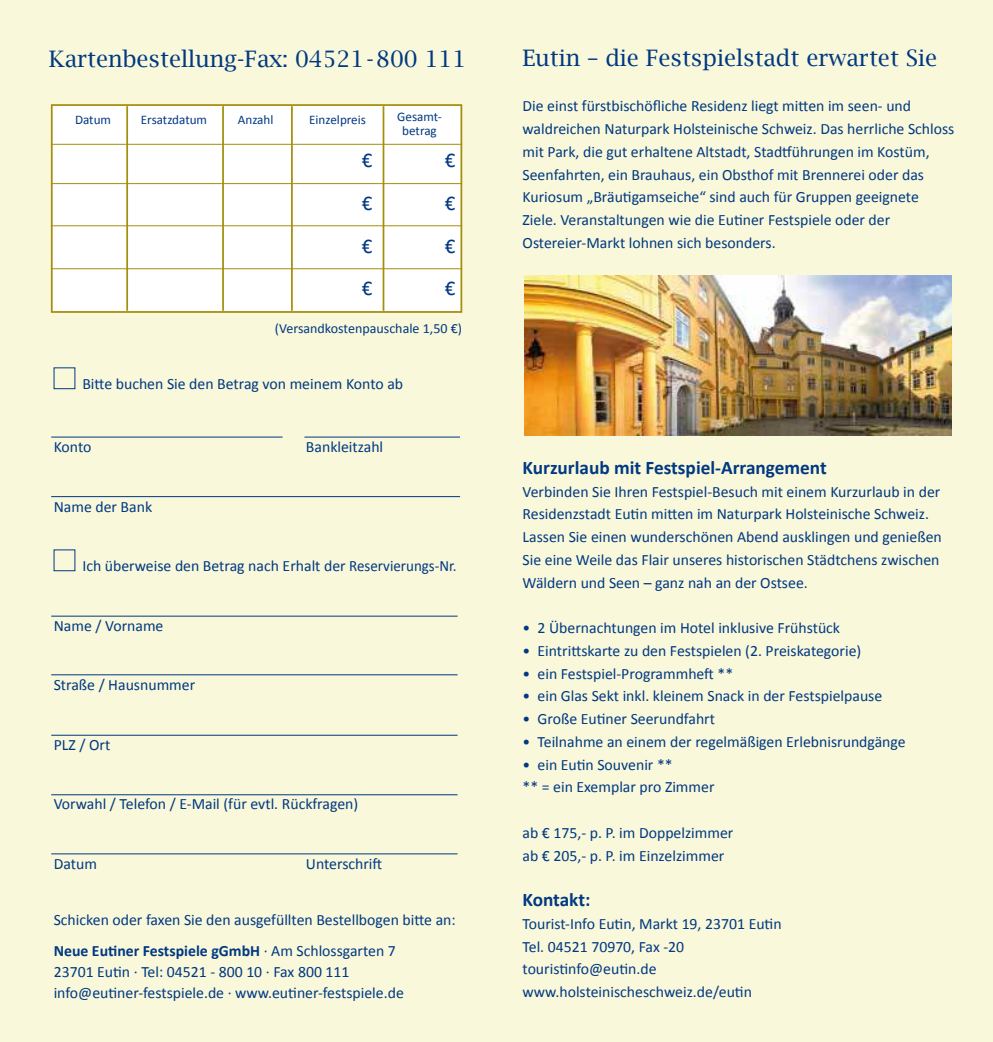
<style>
.page{position:relative;width:993px;height:1042px;background:#fff}
.page>*{position:absolute;margin:0;border:0;box-sizing:border-box;transform-origin:0 0}
.t1{font:22.75px "Lucida Bright";color:#003882}
.t2{font:21px/42.9px "Calibri";color:#003882;text-align:justify}
.t3{font:700 19.25px "Calibri";color:#003882}
.t4{font:15.75px/22.8px "Calibri";color:#003882}
.t5{font:14px "Calibri";color:#003882}
.t6{font:13.12px/14px "Calibri";color:#003882;text-align:center}
.s1{font-weight:700}
</style>
<div class="page">
<div style="left:0;top:0;width:992px;height:1042px;background:#f9f8da"></div>
<img style="left:524px;top:275px;width:427px;height:160px">
<hr style="left:51px;top:437px;width:231px;height:1px;background:#003882">
<hr style="left:51px;top:616px;width:406px;height:1px;background:#003882">
<hr style="left:51px;top:674px;width:406px;height:1px;background:#003882">
<hr style="left:51px;top:735px;width:406px;height:1px;background:#003882">
<hr style="left:51px;top:794px;width:406px;height:1px;background:#003882">
<hr style="left:51px;top:853px;width:406px;height:1px;background:#003882">
<hr style="left:51px;top:496px;width:409px;height:1px;background:#003882">
<hr style="left:304px;top:437px;width:156px;height:1px;background:#003882">
<div style="left:52px;top:105px;width:409px;height:207px;background:#fff"></div>
<div style="left:51px;top:104px;width:411px;height:209px;border:2px solid #a68e0b"></div>
<hr style="left:51px;top:144px;width:411px;height:1px;background:#a68e0b">
<hr style="left:51px;top:183px;width:411px;height:1px;background:#a68e0b">
<hr style="left:51px;top:225px;width:411px;height:1px;background:#a68e0b">
<hr style="left:51px;top:268px;width:411px;height:1px;background:#a68e0b">
<hr style="left:126px;top:106px;width:2px;height:205px;background:#a68e0b">
<hr style="left:222px;top:106px;width:2px;height:205px;background:#a68e0b">
<hr style="left:291px;top:106px;width:2px;height:205px;background:#a68e0b">
<hr style="left:382px;top:106px;width:2px;height:205px;background:#a68e0b">
<h1 class="t1" style="left:49px;top:46px;width:419px">Kartenbestellung-Fax: 04521-800 111</h1>
<p class="t6" style="left:75px;top:112px;width:38px">Datum</p>
<p class="t6" style="left:141px;top:112px;width:68px">Ersatzdatum</p>
<p class="t6" style="left:238px;top:112px;width:37px">Anzahl</p>
<p class="t6" style="left:309px;top:112px;width:58px">Einzelpreis</p>
<p class="t6" style="left:397px;top:109px;width:46px">Gesamt&shy;betrag</p>
<h2 class="t2" style="left:361px;top:137px;width:12px">€ € € €</h2>
<h2 class="t2" style="left:444px;top:137px;width:12px">€ € € €</h2>
<p class="t5" style="left:275px;top:320px;width:188px">(Versandkostenpauschale 1,50 €)</p>
<p class="t4" style="left:82px;top:372px;width:322px">Bite buchen Sie den Betrag von meinem Konto ab</p>
<p class="t4" style="left:54px;top:435px;width:39px">Konto</p>
<p class="t4" style="left:306px;top:435px;width:79px">Bankleitzahl</p>
<p class="t4" style="left:54px;top:494px;width:100px">Name der Bank</p>
<p class="t4" style="left:82px;top:554px;width:375px">Ich überweise den Betrag nach Erhalt der Reservierungs-Nr.</p>
<p class="t4" style="left:54px;top:613px;width:111px">Name / Vorname</p>
<p class="t4" style="left:54px;top:673px;width:143px">Straße / Hausnummer</p>
<p class="t4" style="left:54px;top:732px;width:58px">PLZ / Ort</p>
<p class="t4" style="left:54px;top:792px;width:306px">Vorwahl / Telefon / E-Mail (für evtl. Rückfragen)</p>
<p class="t4" style="left:54px;top:851px;width:45px">Datum</p>
<p class="t4" style="left:306px;top:851px;width:78px">Unterschrit</p>
<p class="t4" style="left:54px;top:903px;width:403px;line-height:31.5px">Schicken oder faxen Sie den ausgefüllten Bestellbogen bite an: <span class="s1">neue euiner festspiele ggmbH</span> · Am Schlossgarten 7</p>
<p class="t4" style="left:54px;top:960px;width:351px;line-height:21px">23701 Euin · Tel: 04521 - 800 10 · Fax 800 111 info@euiner-festspiele.de · www.euiner-festspiele.de</p>
<h1 class="t1" style="left:522px;top:45px;width:416px">Eutin – die Festspielstadt erwartet Sie</h1>
<p class="t4" style="left:522px;top:94px;width:433px">Die einst fürstbischöliche Residenz liegt miten im seen- und waldreichen Naturpark Holsteinische Schweiz. Das herrliche Schloss mit Park, die gut erhaltene Altstadt, Stadführungen im Kostüm, Seenfahrten, ein Brauhaus, ein Obsthof mit Brennerei oder das Kuriosum „Bräuigamseiche“ sind auch für Gruppen geeignete Ziele. Veranstaltungen wie die Euiner Festspiele oder der Ostereier-Markt lohnen sich besonders.</p>
<p class="t3" style="left:522px;top:455px;width:305px">kurzurlaub mit festspiel-Arrangement</p>
<p class="t4" style="left:522px;top:479px;width:420px">Verbinden Sie Ihren Festspiel-Besuch mit einem Kurzurlaub in der Residenzstadt Euin miten im Naturpark Holsteinische Schweiz.<br>Lassen Sie einen wunderschönen Abend ausklingen und genießen Sie eine Weile das Flair unseres historischen Städtchens zwischen Wäldern und Seen – ganz nah an der Ostsee.</p>
<p class="t4" style="left:522px;top:616px;width:319px">• 2 Übernachtungen im Hotel inklusive Frühstück</p>
<p class="t4" style="left:522px;top:638px;width:340px">• Eintritskarte zu den Festspielen (2. Preiskategorie)</p>
<p class="t4" style="left:522px;top:661px;width:212px">• ein Festspiel-Programmhet **</p>
<p class="t4" style="left:522px;top:684px;width:361px">• ein Glas Sekt inkl. kleinem Snack in der Festspielpause</p>
<p class="t4" style="left:522px;top:707px;width:194px">• Große Euiner Seerundfahrt</p>
<p class="t4" style="left:522px;top:729px;width:384px">• Teilnahme an einem der regelmäßigen Erlebnisrundgänge</p>
<p class="t4" style="left:522px;top:752px;width:193px">• ein Euin Souvenir **<br>** = ein Exemplar pro Zimmer</p>
<p class="t4" style="left:522px;top:820px;width:212px">ab € 175,- p. P. im Doppelzimmer ab € 205,- p. P. im Einzelzimmer</p>
<p class="t3" style="left:522px;top:888px;width:69px">kontakt:</p>
<p class="t4" style="left:522px;top:911px;width:260px">Tourist-Info Euin, Markt 19, 23701 Euin<br>Tel. 04521 70970, Fax -20 tourisinfo@euin.de www.holsteinischeschweiz.de/euin</p>
</div>
